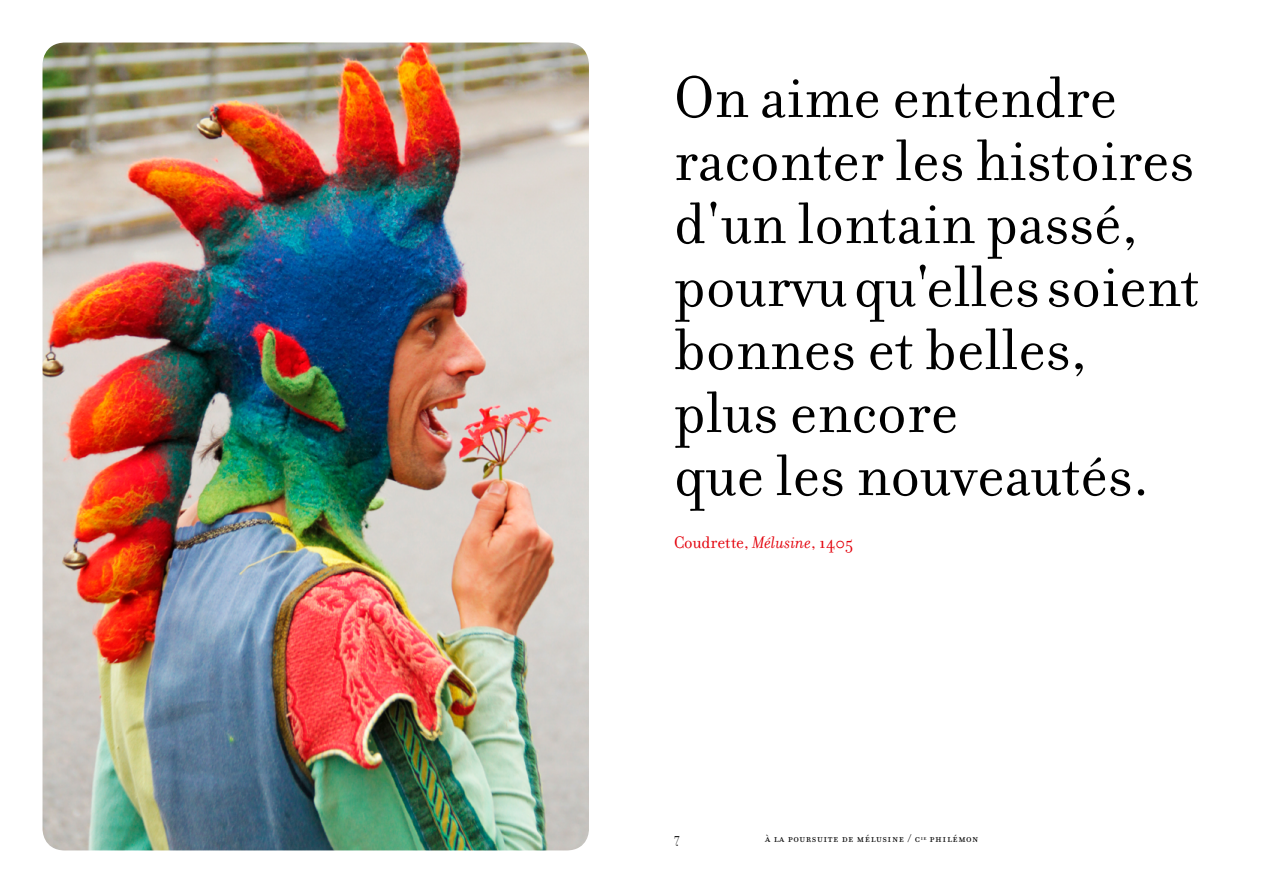
<style>
.page{position:relative;width:1263px;height:893px;background:#fff}
.page>*{position:absolute;margin:0;border:0;box-sizing:border-box;transform-origin:0 0}
.t1{font:63px/63px "Filosofia OT";color:#000}
.t2{font:18px "Filosofia OT";color:#e3000b}
.t3{font:15px "Filosofia Grand OT";color:#000}
.t4{font:12px "Filosofia OT";letter-spacing:.05em;color:#000}
.s1{font-style:italic}
.s2{font-size:7.05px}
</style>
<div class="page">
<img style="left:43px;top:43px;width:546px;height:807px">
<p class="t1" style="left:674px;top:67px;width:527px">On aime entendre raconter les histoires d'un lontain passé, pourvu qu'elles soient bonnes et belles, plus encore<br>que les nouveautés.</p>
<p class="t2" style="left:674px;top:532px;width:181px">Coudrette, <span class="s1">Mélusine</span>, 1405</p>
<p class="t3" style="left:674px;top:829px;width:7px">7</p>
<p class="t4" style="left:765px;top:831px;width:215px">à la poursuite de mélusine / c<span class="s2">ie</span> philémon</p>
</div>
